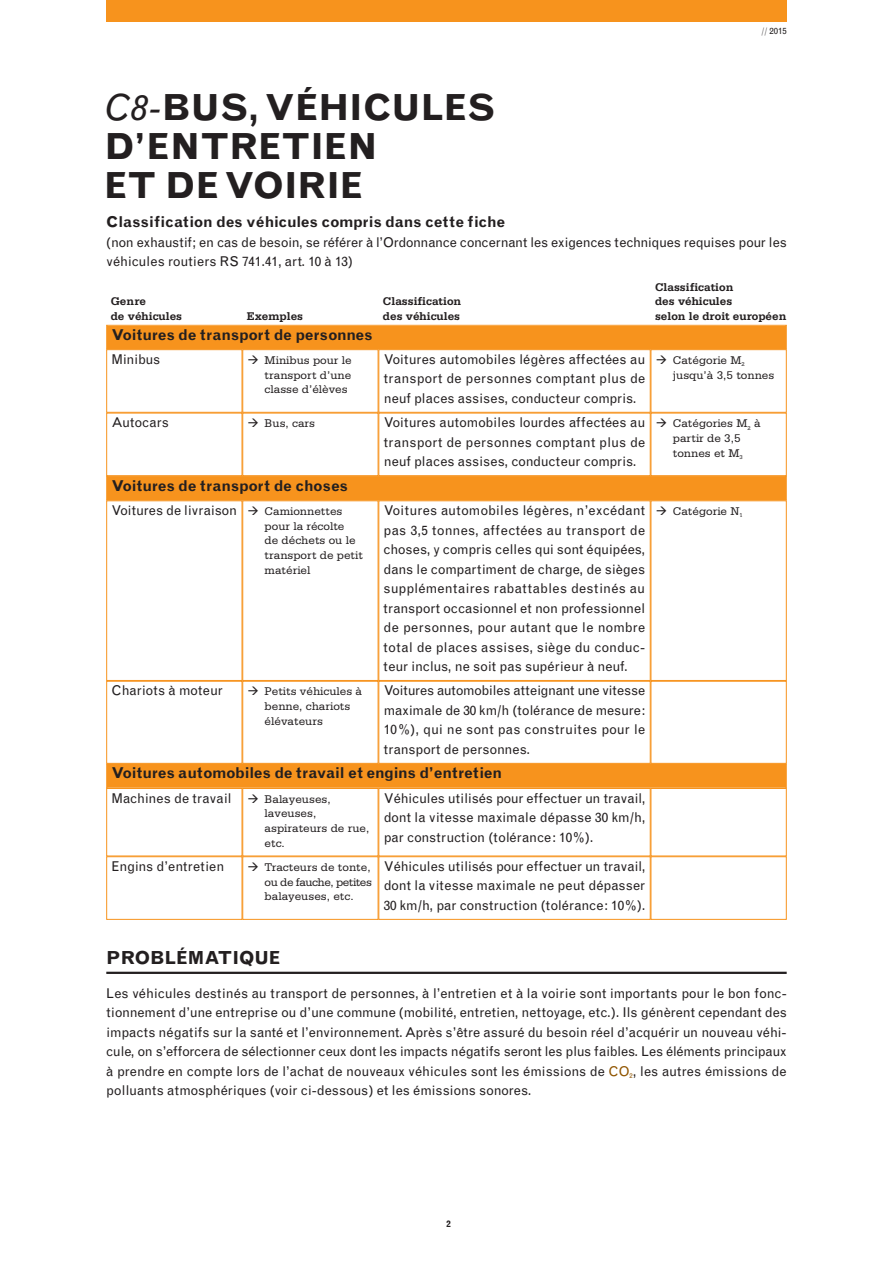
<style>
.page{position:relative;width:893px;height:1263px;background:#fff}
.page>*{position:absolute;margin:0;border:0;box-sizing:border-box;transform-origin:0 0}
.t1{font:700 36px/39px "Grotesque";color:#231f20}
.t2{font:700 18px "Grotesque";color:#231f20}
.t3{font:700 15px "Grotesque";letter-spacing:-.005em;color:#231f20}
.t4{font:13.5px/19.5px "Grotesque";letter-spacing:-.005em;color:#231f20;text-align:justify}
.t5{font:11.7px/14.5px "Serifa";color:#231f20}
.t6{font:700 11.7px "Serifa";color:#231f20}
.t7{font:9px "Grotesque";color:#231f20}
.t8{font:700 9px "Grotesque";color:#231f20}
.s1{font-weight:400;font-style:italic}
.s2{font-weight:300}
.s3{color:#905500}
</style>
<div class="page">
<hr style="left:106px;top:972px;width:681px;height:2px;background:#231f20">
<div style="left:107px;top:326px;width:679px;height:23px;background:#f7931d"></div>
<div style="left:106px;top:325px;width:681px;height:24px;border:1px solid #f7931d"></div>
<div style="left:106px;top:349px;width:136px;height:64px;border:1px solid #f7931d"></div>
<div style="left:242px;top:349px;width:136px;height:64px;border:1px solid #f7931d"></div>
<div style="left:378px;top:349px;width:273px;height:64px;border:1px solid #f7931d"></div>
<div style="left:651px;top:349px;width:136px;height:64px;border:1px solid #f7931d"></div>
<div style="left:106px;top:413px;width:136px;height:63px;border:1px solid #f7931d"></div>
<div style="left:242px;top:413px;width:136px;height:63px;border:1px solid #f7931d"></div>
<div style="left:378px;top:413px;width:273px;height:63px;border:1px solid #f7931d"></div>
<div style="left:651px;top:413px;width:136px;height:63px;border:1px solid #f7931d"></div>
<div style="left:107px;top:477px;width:679px;height:23px;background:#f7931d"></div>
<div style="left:106px;top:476px;width:681px;height:24px;border:1px solid #f7931d"></div>
<div style="left:106px;top:500px;width:136px;height:181px;border:1px solid #f7931d"></div>
<div style="left:242px;top:500px;width:136px;height:181px;border:1px solid #f7931d"></div>
<div style="left:378px;top:500px;width:273px;height:181px;border:1px solid #f7931d"></div>
<div style="left:651px;top:500px;width:136px;height:181px;border:1px solid #f7931d"></div>
<div style="left:106px;top:681px;width:136px;height:83px;border:1px solid #f7931d"></div>
<div style="left:242px;top:681px;width:136px;height:83px;border:1px solid #f7931d"></div>
<div style="left:378px;top:681px;width:273px;height:83px;border:1px solid #f7931d"></div>
<div style="left:651px;top:681px;width:136px;height:83px;border:1px solid #f7931d"></div>
<div style="left:107px;top:764px;width:679px;height:23px;background:#f7931d"></div>
<div style="left:106px;top:764px;width:681px;height:24px;border:1px solid #f7931d"></div>
<div style="left:106px;top:788px;width:136px;height:68px;border:1px solid #f7931d"></div>
<div style="left:242px;top:788px;width:136px;height:68px;border:1px solid #f7931d"></div>
<div style="left:378px;top:788px;width:273px;height:68px;border:1px solid #f7931d"></div>
<div style="left:651px;top:788px;width:136px;height:68px;border:1px solid #f7931d"></div>
<div style="left:106px;top:856px;width:136px;height:64px;border:1px solid #f7931d"></div>
<div style="left:242px;top:856px;width:136px;height:64px;border:1px solid #f7931d"></div>
<div style="left:378px;top:856px;width:273px;height:64px;border:1px solid #f7931d"></div>
<div style="left:651px;top:856px;width:136px;height:64px;border:1px solid #f7931d"></div>
<div style="left:106px;top:0;width:681px;height:21px;background:#f7931d"></div>
<h1 class="t1" style="left:104px;top:91px;width:393px"><span class="s1">C8-</span>BUS, VÉHICULES<br>D’ENTRETIEN<br>ET DE VOIRIE</h1>
<p class="t7" style="left:761px;top:28px;width:27px"><span class="s2">//</span> 2015</p>
<p class="t3" style="left:106px;top:217px;width:400px">Classification des véhicules compris dans cette fiche</p>
<p class="t4" style="left:106px;top:234px;width:682px">(non exhaustif; en cas de besoin, se référer à l’Ordonnance concernant les exigences techniques requises pour les véhicules routiers RS 741.41, art. 10 à 13)</p>
<p class="t6" style="left:655px;top:283px;width:80px">Classification</p>
<p class="t6" style="left:111px;top:298px;width:37px">Genre</p>
<p class="t6" style="left:383px;top:298px;width:80px">Classification</p>
<p class="t6" style="left:655px;top:298px;width:79px">des véhicules</p>
<p class="t6" style="left:111px;top:312px;width:73px">de véhicules</p>
<p class="t6" style="left:247px;top:312px;width:58px">Exemples</p>
<p class="t6" style="left:383px;top:312px;width:79px">des véhicules</p>
<p class="t6" style="left:655px;top:312px;width:133px">selon le droit européen</p>
<p class="t3" style="left:112px;top:329px;width:262px">Voitures de transport de personnes</p>
<p class="t4" style="left:112px;top:351px;width:50px">Minibus</p>
<p class="t5" style="left:265px;top:354px;width:89px;text-align:justify">Minibus pour le transport d’une classe d’élèves</p>
<p class="t4" style="left:384px;top:351px;width:263px">Voitures automobiles légères affectées au transport de personnes comptant plus de neuf places assises, conducteur compris.</p>
<p class="t5" style="left:673px;top:354px;width:103px">Catégorie M<sub>2 </sub>jusqu’à 3,5 tonnes</p>
<p class="t4" style="left:112px;top:414px;width:59px">Autocars</p>
<p class="t5" style="left:265px;top:417px;width:52px">Bus, cars</p>
<p class="t4" style="left:384px;top:414px;width:263px">Voitures automobiles lourdes affectées au transport de personnes comptant plus de neuf places assises, conducteur compris.</p>
<p class="t5" style="left:673px;top:417px;width:89px">Catégories M<sub>2</sub> à partir de 3,5 tonnes et M<sub>3</sub></p>
<p class="t3" style="left:112px;top:480px;width:238px">Voitures de transport de choses</p>
<p class="t4" style="left:112px;top:502px;width:127px">Voitures de livraison</p>
<p class="t5" style="left:265px;top:505px;width:100px">Camionnettes pour la récolte<br>de déchets ou le transport de petit matériel</p>
<p class="t4" style="left:383px;top:502px;width:263px">Voitures automobiles légères, n’excédant pas 3,5 tonnes, affectées au transport de choses, y compris celles qui sont équipées, dans le compartiment de charge, de sièges supplémentaires rabattables destinés au transport occasionnel et non professionnel de personnes, pour autant que le nombre total de places assises, siège du conduc&shy;teur inclus, ne soit pas supérieur à neuf.</p>
<p class="t5" style="left:673px;top:505px;width:72px">Catégorie N<sub>1</sub></p>
<p class="t4" style="left:112px;top:682px;width:113px">Chariots à moteur</p>
<p class="t5" style="left:265px;top:685px;width:99px">Petits véhicules à benne, chariots élévateurs</p>
<p class="t4" style="left:384px;top:682px;width:263px">Voitures automobiles atteignant une vitesse maximale de 30 km/h (tolérance de mesure:<br>10%), qui ne sont pas construites pour le transport de personnes.</p>
<p class="t3" style="left:112px;top:767px;width:392px">Voitures automobiles de travail et engins d’entretien</p>
<p class="t4" style="left:112px;top:789px;width:122px">Machines de travail</p>
<p class="t5" style="left:265px;top:792px;width:106px">Balayeuses, laveuses, aspirateurs de rue, etc.</p>
<p class="t4" style="left:384px;top:789px;width:263px">Véhicules utilisés pour effectuer un travail, dont la vitesse maximale dépasse 30 km/h, par construction (tolérance: 10%).</p>
<p class="t4" style="left:112px;top:858px;width:114px">Engins d’entretien</p>
<p class="t5" style="left:265px;top:861px;width:109px;text-align:justify">Tracteurs de tonte, ou de fauche, petites balayeuses, etc.</p>
<p class="t4" style="left:384px;top:858px;width:263px">Véhicules utilisés pour effectuer un travail, dont la vitesse maximale ne peut dépasser 30 km/h, par construction (tolérance: 10%).</p>
<h2 class="t2" style="left:106px;top:951px;width:176px">PROBLÉMATIQUE</h2>
<p class="t4" style="left:106px;top:984px;width:682px">Les véhicules destinés au transport de personnes, à l’entretien et à la voirie sont importants pour le bon fonc&shy;tionnement d’une entreprise ou d’une commune (mobilité, entretien, nettoyage, etc.). Ils génèrent cependant des impacts négatifs sur la santé et l’environnement. Après s’être assuré du besoin réel d’acquérir un nouveau véhi&shy;cule, on s’efforcera de sélectionner ceux dont les impacts négatifs seront les plus faibles. Les éléments principaux à prendre en compte lors de l’achat de nouveaux véhicules sont les émissions de <span class="s3">CO</span><sub>2</sub>, les autres émissions de polluants atmosphériques (voir ci-dessous) et les émissions sonores.</p>
<p class="t8" style="left:446px;top:1220px;width:6px">2</p>
</div>
